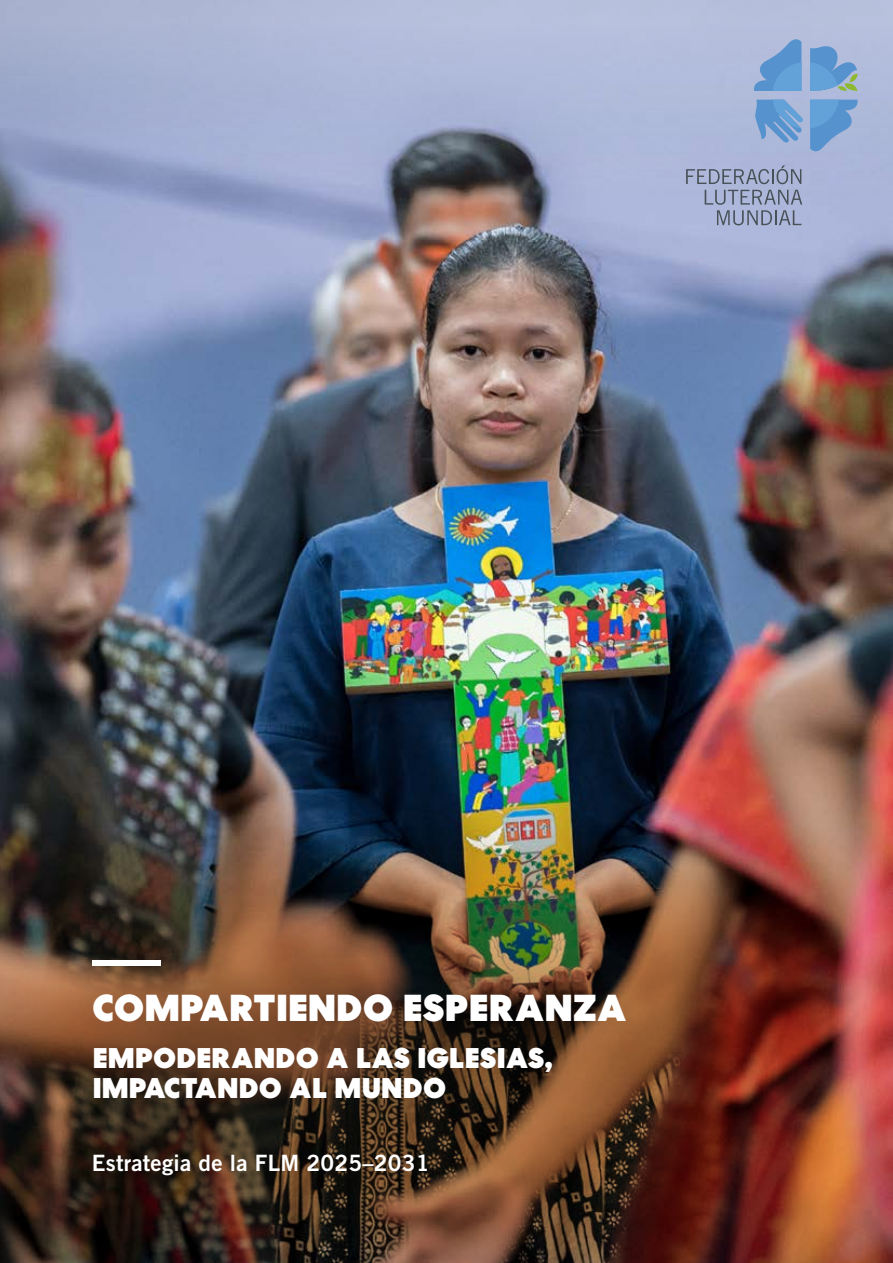
<style>
.page{position:relative;width:893px;height:1263px;background:#fff}
.page>*{position:absolute;margin:0;border:0;box-sizing:border-box;transform-origin:0 0}
.t1{font:900 37.5px "Centra No 2";letter-spacing:.05em;color:#fff}
.t2{font:900 28.5px/30px "Centra No 2";letter-spacing:.05em;color:#fff}
.t3{font:22.5px "Trade Gothic LT Std Bd 2";letter-spacing:.01em;color:#fff}
</style>
<div class="page">
<img style="left:0;top:210px;width:893px;height:616px">
<img style="left:0;top:826px;width:893px;height:437px">
<svg style="left:0;top:0;width:893px;height:210px;background:#a3adcc"></svg>
<div style="left:0;top:848px;width:730px;height:415px;background:#1d1d1b;opacity:.75"></div>
<div style="left:92px;top:961px;width:69px;height:5px;background:#fff"></div>
<svg style="left:686px;top:165px;width:115px;height:19px;background:#949db9"></svg>
<svg style="left:705px;top:190px;width:97px;height:35px;background:#959fbc"></svg>
<svg style="left:752px;top:39px;width:49px;height:52px;background:#80a5d3"></svg>
<svg style="left:810px;top:100px;width:48px;height:53px;background:#7ca2d2"></svg>
<svg style="left:810px;top:42px;width:48px;height:49px;background:#84a8c9"></svg>
<svg style="left:754px;top:100px;width:50px;height:44px;background:#79a1d2"></svg>
<svg style="left:772px;top:62px;width:67px;height:67px;background:#7eaad9"></svg>
<h1 class="t1" style="left:93px;top:984px;width:534px">COMPARTIENDO ESPERANZA</h1>
<p class="t2" style="left:93px;top:1043px;width:460px">EMPODERANDO A LAS IGLESIAS,<br>IMPACTANDO AL MUNDO</p>
<p class="t3" style="left:92px;top:1149px;width:339px">Estrategia de la FLM 2025–2031</p>
</div>
